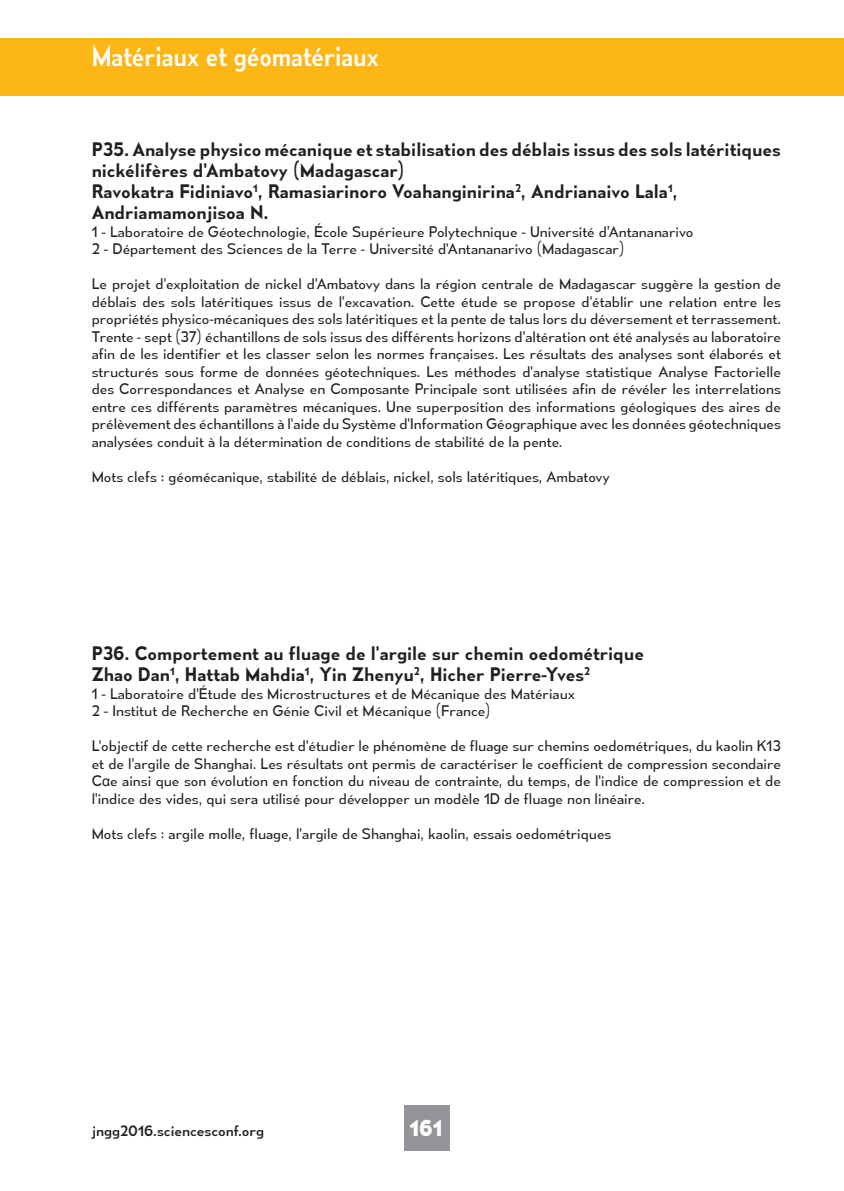
<style>
.page{position:relative;width:844px;height:1191px;background:#fff}
.page>*{position:absolute;margin:0;border:0;box-sizing:border-box;transform-origin:0 0}
.t1{font:28px "Mesmerize Sc Rg";color:#fff}
.t2{font:700 21px "Mesmerize Rg";color:#fff}
.t3{font:17.5px/21px "Mesmerize Sb";color:#231f20}
.t4{font:14px/17.5px "Mesmerize Bk";color:#231f20}
.t5{font:14px "Mesmerize Rg";color:#231f20}
.s1{font-family:"Arial"}
</style>
<div class="page">
<div style="left:0;top:39px;width:843px;height:57px;background:#fcb615"></div>
<div style="left:404px;top:1105px;width:45px;height:46px;background:#939598"></div>
<h1 class="t1" style="left:92px;top:38px;width:288px">Matériaux et géomatériaux</h1>
<p class="t3" style="left:92px;top:139px;width:690px">P35. Analyse physico mécanique et stabilisation des déblais issus des sols latéritiques nickélifères d'Ambatovy (Madagascar)<br>Ravokatra Fidiniavo<sup>1</sup>, Ramasiarinoro Voahanginirina<sup>2</sup>, Andrianaivo Lala<sup>1</sup>, Andriamamonjisoa N.</p>
<p class="t4" style="left:92px;top:222px;width:603px">1 - Laboratoire de Géotechnologie, École Supérieure Polytechnique - Université d’Antananarivo<br>2 - Département des Sciences de la Terre - Université d'Antananarivo (Madagascar)</p>
<p class="t4" style="left:92px;top:275px;width:690px;text-align:justify">Le projet d'exploitation de nickel d'Ambatovy dans la région centrale de Madagascar suggère la gestion de déblais des sols latéritiques issus de l'excavation. Cette étude se propose d'établir une relation entre les propriétés physico-mécaniques des sols latéritiques et la pente de talus lors du déversement et terrassement.<br>Trente - sept (37) échantillons de sols issus des différents horizons d'altération ont été analysés au laboratoire afin de les identifier et les classer selon les normes françaises. Les résultats des analyses sont élaborés et structurés sous forme de données géotechniques. Les méthodes d'analyse statistique Analyse Factorielle des Correspondances et Analyse en Composante Principale sont utilisées afin de révéler les interrelations entre ces différents paramètres mécaniques. Une superposition des informations géologiques des aires de prélèvement des échantillons à l'aide du Système d'Information Géographique avec les données géotechniques analysées conduit à la détermination de conditions de stabilité de la pente.</p>
<p class="t4" style="left:92px;top:467px;width:519px">Mots clefs : géomécanique, stabilité de déblais, nickel, sols latéritiques, Ambatovy</p>
<p class="t3" style="left:92px;top:643px;width:553px">P36. Comportement au fluage de l'argile sur chemin oedométrique<br>Zhao Dan<sup>1</sup>, Hattab Mahdia<sup>1</sup>, Yin Zhenyu<sup>2</sup>, Hicher Pierre-Yves<sup>2</sup></p>
<p class="t4" style="left:92px;top:684px;width:485px">1 - Laboratoire d'Étude des Microstructures et de Mécanique des Matériaux<br>2 - Institut de Recherche en Génie Civil et Mécanique (France)</p>
<p class="t4" style="left:92px;top:737px;width:690px;text-align:justify">L'objectif de cette recherche est d'étudier le phénomène de fluage sur chemins oedométriques, du kaolin K13 et de l'argile de Shanghai. Les résultats ont permis de caractériser le coefficient de compression secondaire C<span class="s1">α</span>e ainsi que son évolution en fonction du niveau de contrainte, du temps, de l'indice de compression et de l'indice des vides, qui sera utilisé pour développer un modèle 1D de fluage non linéaire.</p>
<p class="t4" style="left:92px;top:824px;width:521px">Mots clefs : argile molle, fluage, l'argile de Shanghai, kaolin, essais oedométriques</p>
<p class="t5" style="left:92px;top:1121px;width:174px">jngg2016.sciencesconf.org</p>
<h2 class="t2" style="left:409px;top:1114px;width:35px">161</h2>
</div>
